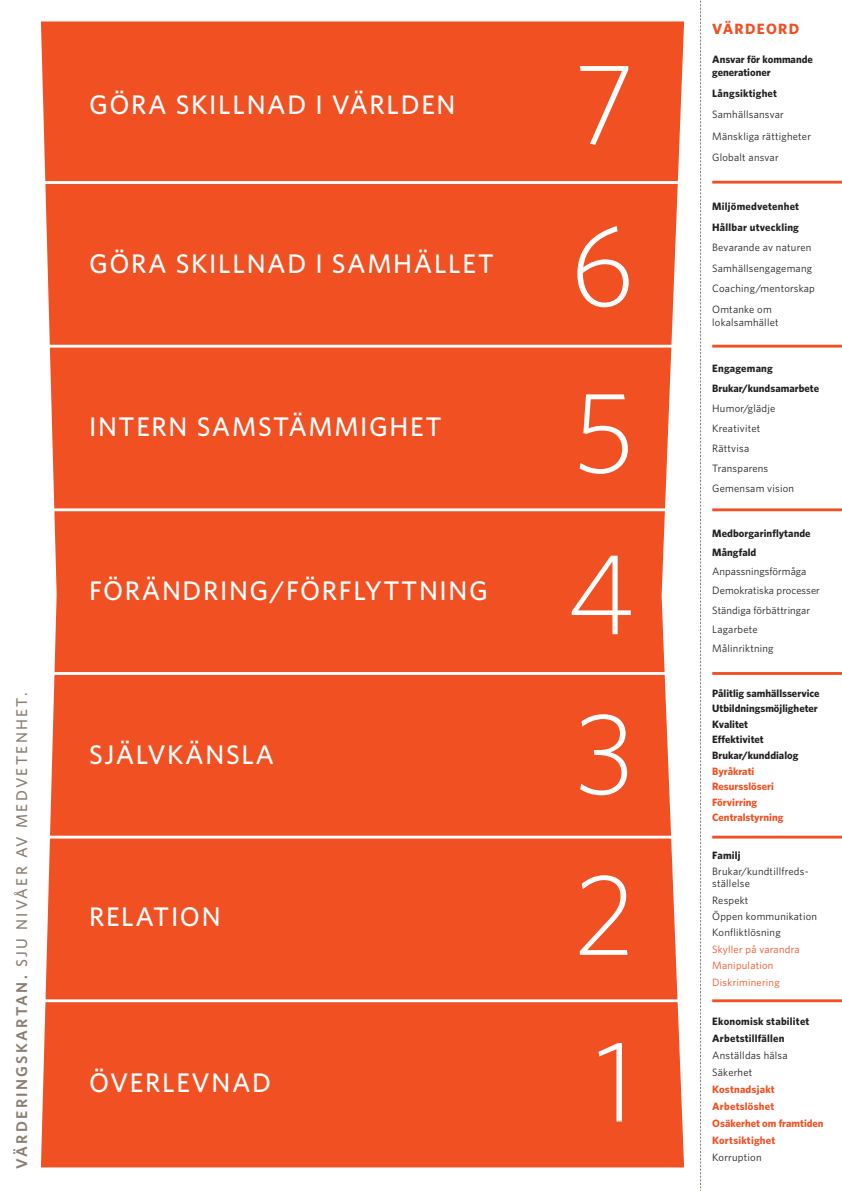
<style>
.page{position:relative;width:842px;height:1191px;background:#fff}
.page>*{position:absolute;margin:0;border:0;box-sizing:border-box;transform-origin:0 0}
.t1{font:300 115.5px/162.8px "Whitney";color:#fff;text-align:justify}
.t2{font:500 26.9px "Whitney";letter-spacing:.06em;color:#fff}
.t3{font:500 15.6px "Whitney";letter-spacing:.15em;color:#8a7e71}
.t4{font:700 14.9px "Whitney";letter-spacing:.09em;color:#f05022}
.t5{font:10.6px/19.9px "Whitney";letter-spacing:.02em;color:#231f20}
.t6{font:700 10.6px/15.6px "Whitney";color:#231f20}
.t7{font:700 10.6px/20.6px "Whitney";letter-spacing:.02em;color:#231f20}
.t8{font:700 10.6px/17px "Whitney";letter-spacing:.02em;color:#f05022}
.t9{font:700 10.6px/15.6px "Whitney";color:#f05022}
.t10{font:10.6px/16.7px "Whitney";letter-spacing:.02em;color:#f05022}
.s1{font-weight:600}
</style>
<div class="page">
<div style="left:41px;top:21px;width:643px;height:1146px;background:#f05022"></div>
<hr style="left:32px;top:345px;width:669px;height:2px;background:#fff">
<hr style="left:32px;top:181px;width:669px;height:3px;background:#fff">
<hr style="left:32px;top:508px;width:669px;height:3px;background:#fff">
<hr style="left:32px;top:672px;width:669px;height:3px;background:#fff">
<hr style="left:32px;top:835px;width:669px;height:3px;background:#fff">
<hr style="left:32px;top:999px;width:669px;height:3px;background:#fff">
<svg style="left:700px;top:0;width:1px;height:1191px"></svg>
<hr style="left:712px;top:181px;width:130px;height:3px;background:#f05022">
<hr style="left:712px;top:345px;width:130px;height:2px;background:#f05022">
<hr style="left:712px;top:508px;width:130px;height:3px;background:#f05022">
<hr style="left:712px;top:672px;width:130px;height:3px;background:#f05022">
<hr style="left:712px;top:835px;width:130px;height:3px;background:#f05022">
<hr style="left:712px;top:999px;width:130px;height:3px;background:#f05022">
<h3 class="t3" style="left:12px;top:1168px;width:477px;rotate:-90deg"><span class="s1">Värderingskartan.</span> SJU NIVÅER AV MEDVETENHET.</h3>
<h2 class="t2" style="left:89px;top:87px;width:368px">GÖRA SKILLNAD I VÄRLDEN</h2>
<h2 class="t2" style="left:89px;top:246px;width:406px">GÖRA SKILLNAD I SAMHÄLLET</h2>
<h2 class="t2" style="left:89px;top:409px;width:354px">INTERN SAMSTÄMMIGHET</h2>
<h2 class="t2" style="left:89px;top:572px;width:400px">FÖRÄNDRING/FÖRFLYTTNING</h2>
<h2 class="t2" style="left:89px;top:737px;width:187px">SJÄLVKÄNSLA</h2>
<h2 class="t2" style="left:89px;top:898px;width:133px">RELATION</h2>
<h2 class="t2" style="left:89px;top:1064px;width:184px">ÖVERLEVNAD</h2>
<h1 class="t1" style="left:566px;top:19px;width:70px">7<br>6<br>5<br>4<br>3<br>2<br>1</h1>
<h3 class="t4" style="left:712px;top:19px;width:89px">VäRdEORd</h3>
<p class="t6" style="left:712px;top:53px;width:102px;line-height:12.8px">Ansvar för kommande generationer</p>
<p class="t7" style="left:712px;top:83px;width:66px">Långsiktighet</p>
<p class="t5" style="left:712px;top:104px;width:100px;line-height:21.3px">Samhällsansvar<br>Mänskliga rättigheter<br>Globalt ansvar</p>
<p class="t7" style="left:712px;top:196px;width:88px">Miljömedvetenhet<br>Hållbar utveckling</p>
<p class="t5" style="left:712px;top:237px;width:104px;line-height:20.6px">Bevarande av naturen<br>Samhällsengagemang<br>Coaching/mentorskap<br>Omtanke om</p>
<p class="t5" style="left:712px;top:312px;width:68px">lokalsamhället</p>
<p class="t6" style="left:712px;top:358px;width:108px;line-height:19.9px">Engagemang<br>Brukar/kundsamarbete</p>
<p class="t5" style="left:712px;top:398px;width:83px">Humor/glädje<br>Kreativitet<br>Rättvisa<br>Transparens<br>Gemensam vision</p>
<p class="t6" style="left:712px;top:523px;width:100px;line-height:19.1px">Medborgarinflytande<br>Mångfald</p>
<p class="t5" style="left:712px;top:562px;width:109px;line-height:19.1px">Anpassningsförmåga<br>Demokratiska processer<br>Ständiga förbättringar<br>Lagarbete<br>Målinriktning</p>
<p class="t6" style="left:712px;top:685px;width:109px">Pålitlig samhällsservice<br>Utbildningsmöjligheter<br>Kvalitet<br>Effektivitet<br>Brukar/kunddialog</p>
<p class="t9" style="left:712px;top:763px;width:73px">Byråkrati<br>Resursslöseri<br>Förvirring<br>Centralstyrning</p>
<p class="t6" style="left:712px;top:847px;width:30px">Familj</p>
<p class="t5" style="left:712px;top:865px;width:98px;line-height:12px">Brukar/kundtillfreds&shy;ställelse</p>
<p class="t5" style="left:712px;top:891px;width:106px;line-height:16.3px">Respekt<br>Öppen kommunikation<br>Konfliktlösning</p>
<p class="t10" style="left:712px;top:940px;width:89px">Skyller på varandra<br>Manipulation<br>Diskriminering</p>
<p class="t7" style="left:712px;top:1012px;width:99px;line-height:17px">Ekonomisk stabilitet<br>Arbetstillfällen</p>
<p class="t5" style="left:712px;top:1046px;width:77px;line-height:17px">Anställdas hälsa<br>Säkerhet</p>
<p class="t8" style="left:712px;top:1080px;width:113px">Kostnadsjakt<br>Arbetslöshet<br>Osäkerhet om framtiden<br>Kortsiktighet</p>
<p class="t5" style="left:712px;top:1147px;width:51px">Korruption</p>
</div>
